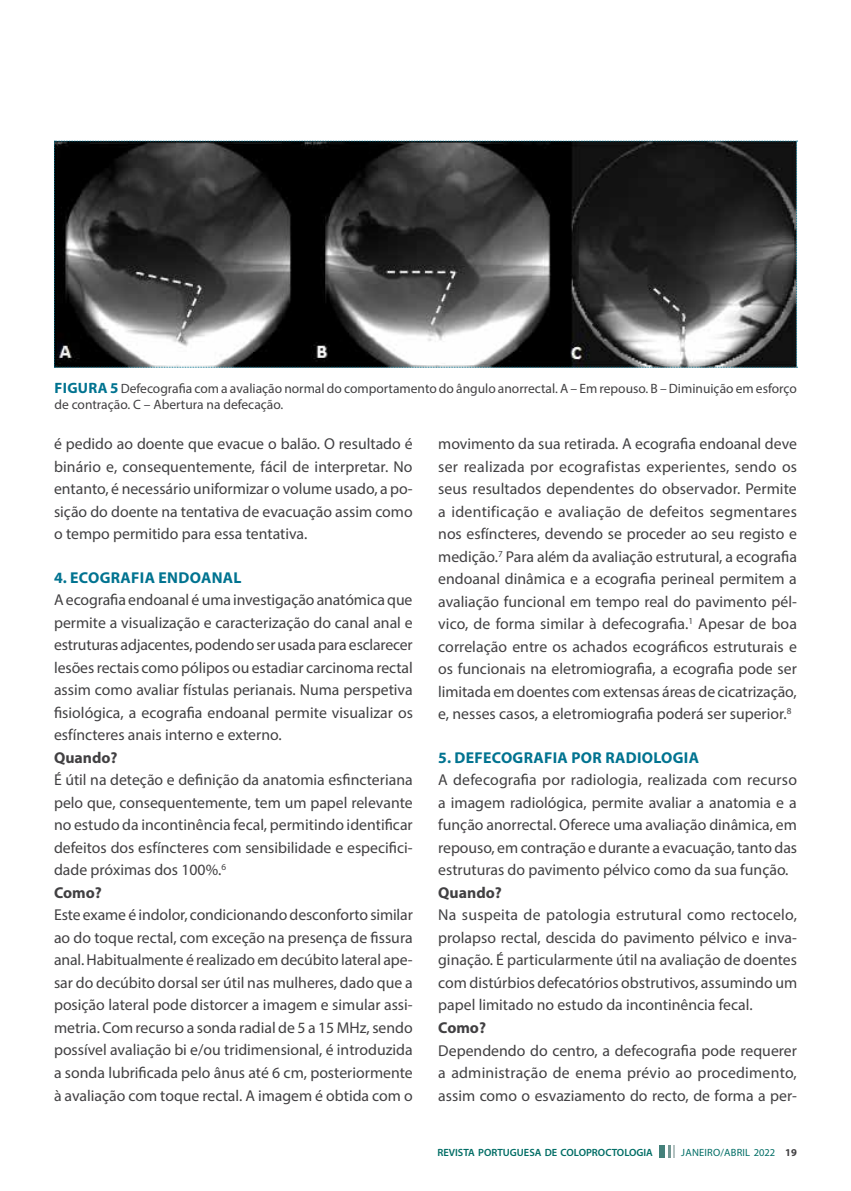
<style>
.page{position:relative;width:851px;height:1191px;background:#fff}
.page>*{position:absolute;margin:0;border:0;box-sizing:border-box;transform-origin:0 0}
.t1{font:15.75px/22.5px "Myriad Pro";color:#414042;text-align:justify}
.t2{font:700 15.75px "Myriad Pro";letter-spacing:.02em;color:#007390}
.t3{font:700 15.75px "Myriad Pro";color:#414042}
.t4{font:13.5px/16.2px "Myriad Pro";color:#414042}
.t5{font:600 10.5px "Myriad Pro";color:#006d65}
.t6{font:10.5px "Myriad Pro";letter-spacing:.02em;color:#006d65}
.s1{font-weight:700;font-size:15px;color:#007390}
.s2{font-weight:700}
.s3{font-weight:700;color:#414042}
</style>
<div class="page">
<div style="left:659px;top:1145px;width:6px;height:12px;background:#43807a"></div>
<svg style="left:668px;top:1145px;width:6px;height:12px"></svg>
<svg style="left:54px;top:141px;width:743px;height:227px;background:#424243"></svg>
<p class="t4" style="left:54px;top:380px;width:743px"><span class="s1">FIGURA 5</span> Defecografia com a avaliação normal do comportamento do ângulo anorrectal. A – Em repouso. B – Diminuição em esforço de contração. C – Abertura na defecação.</p>
<p class="t1" style="left:54px;top:432px;width:360px">é pedido ao doente que evacue o balão. O resultado é binário e, consequentemente, fácil de interpretar. No entanto, é necessário uniformizar o volume usado, a po&shy;sição do doente na tentativa de evacuação assim como o tempo permitido para essa tentativa.</p>
<p class="t2" style="left:54px;top:567px;width:189px">4. ECOGRAFIA ENDOANAL</p>
<p class="t1" style="left:54px;top:588px;width:360px">A ecografia endoanal é uma investigação anatómica que permite a visualização e caracterização do canal anal e estruturas adjacentes, podendo ser usada para esclarecer lesões rectais como pólipos ou estadiar carcinoma rectal assim como avaliar fístulas perianais. Numa perspetiva fisiológica, a ecografia endoanal permite visualizar os esfíncteres anais interno e externo.</p>
<p class="t3" style="left:54px;top:747px;width:65px">Quando?</p>
<p class="t1" style="left:54px;top:768px;width:360px;text-align:left">É útil na deteção e definição da anatomia esfincteriana pelo que, consequentemente, tem um papel relevante no estudo da incontinência fecal, permitindo identificar defeitos dos esfíncteres com sensibilidade e especifici&shy;dade próximas dos 100%.<sup>6<br></sup><span class="s2">Como?</span></p>
<p class="t1" style="left:54px;top:903px;width:360px">Este exame é indolor, condicionando desconforto similar ao do toque rectal, com exceção na presença de fissura anal. Habitualmente é realizado em decúbito lateral ape&shy;sar do decúbito dorsal ser útil nas mulheres, dado que a posição lateral pode distorcer a imagem e simular assi&shy;metria. Com recurso a sonda radial de 5 a 15 MHz, sendo possível avaliação bi e/ou tridimensional, é introduzida a sonda lubrificada pelo ânus até 6 cm, posteriormente à avaliação com toque rectal. A imagem é obtida com o</p>
<p class="t1" style="left:438px;top:432px;width:360px">movimento da sua retirada. A ecografia endoanal deve ser realizada por ecografistas experientes, sendo os seus resultados dependentes do observador. Permite a identificação e avaliação de defeitos segmentares nos esfíncteres, devendo se proceder ao seu registo e medição.<sup>7</sup> Para além da avaliação estrutural, a ecografia endoanal dinâmica e a ecografia perineal permitem a avaliação funcional em tempo real do pavimento pél&shy;vico, de forma similar à defecografia.<sup>1</sup> Apesar de boa correlação entre os achados ecográficos estruturais e os funcionais na eletromiografia, a ecografia pode ser limitada em doentes com extensas áreas de cicatrização, e, nesses casos, a eletromiografia poderá ser superior.<sup>8</sup></p>
<p class="t2" style="left:438px;top:747px;width:262px">5. DEFECOGRAFIA POR RADIOLOGIA</p>
<p class="t1" style="left:438px;top:768px;width:360px">A defecografia por radiologia, realizada com recurso a imagem radiológica, permite avaliar a anatomia e a função anorrectal. Oferece uma avaliação dinâmica, em repouso, em contração e durante a evacuação, tanto das estruturas do pavimento pélvico como da sua função.</p>
<p class="t3" style="left:438px;top:882px;width:65px">Quando?</p>
<p class="t1" style="left:438px;top:903px;width:360px">Na suspeita de patologia estrutural como rectocelo, prolapso rectal, descida do pavimento pélvico e inva&shy;ginação. É particularmente útil na avaliação de doentes com distúrbios defecatórios obstrutivos, assumindo um papel limitado no estudo da incontinência fecal.</p>
<p class="t3" style="left:438px;top:1017px;width:49px">Como?</p>
<p class="t1" style="left:438px;top:1038px;width:360px">Dependendo do centro, a defecografia pode requerer a administração de enema prévio ao procedimento, assim como o esvaziamento do recto, de forma a per-</p>
<p class="t5" style="left:437px;top:1146px;width:217px">REVISTA PORTUGUESA DE COLOPROCTOLOGIA</p>
<p class="t6" style="left:681px;top:1146px;width:117px">JANEIRO/ABRIL 2022 <span class="s3">19</span></p>
</div>
